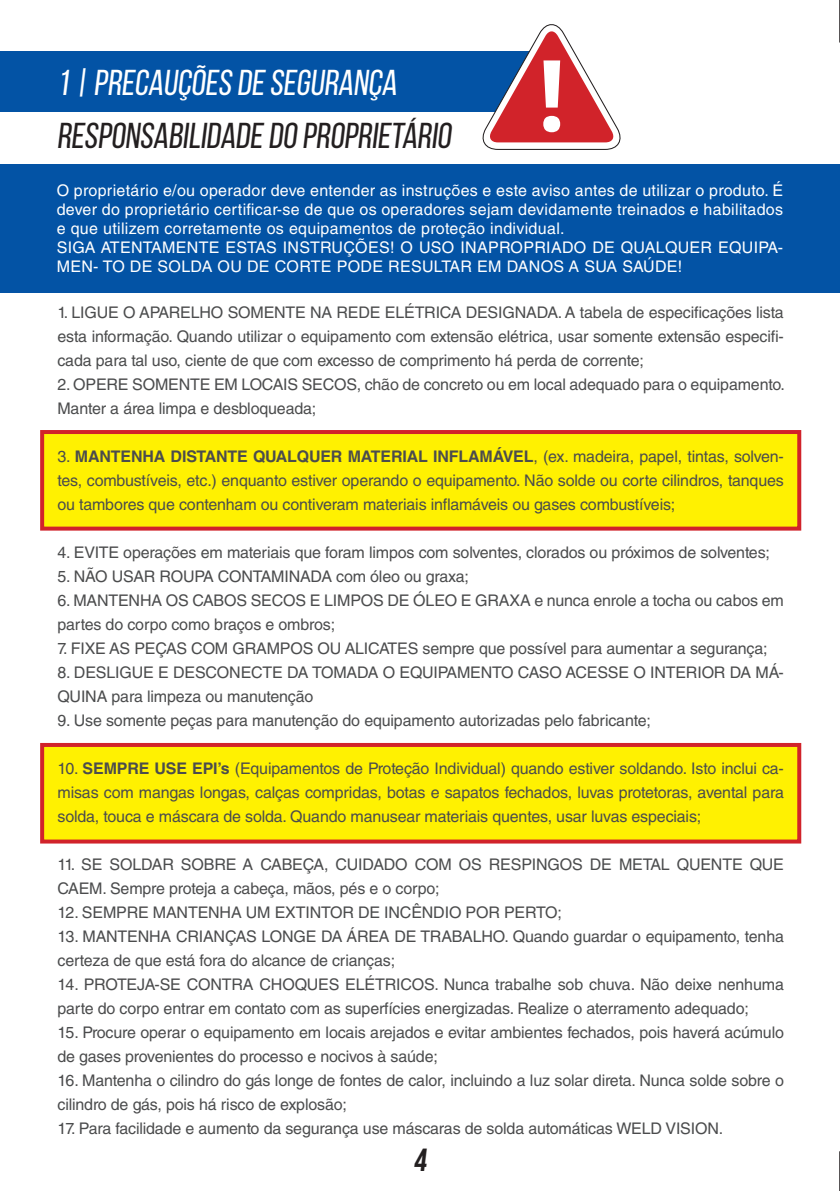
<style>
.page{position:relative;width:840px;height:1191px;background:#fff}
.page>*{position:absolute;margin:0;border:0;box-sizing:border-box;transform-origin:0 0}
.t1{font:36px "Bebas Neue";color:#231f20}
.t2{font:36px "Bebas Neue";color:#fff}
.t3{font:700 32px "Bebas Neue";color:#231f20}
.t4{font:16px/24px "Helvetica LT Std";letter-spacing:-.01em;color:#4b4c4d}
.t5{font:16px/19.2px "Helvetica LT Std";letter-spacing:.02em;color:#fff;text-align:justify}
.s1{font-weight:700}
</style>
<div class="page">
<hr style="left:838px;top:0;width:1px;height:43px;background:#231f20">
<hr style="left:838px;top:1151px;width:1px;height:40px;background:#231f20">
<div style="left:0;top:51px;width:561px;height:61px;background:#0353a5"></div>
<div style="left:0;top:164px;width:839px;height:129px;background:#0353a5"></div>
<div style="left:40px;top:430px;width:760px;height:100px;background:#fff101;border:4px solid #d1232a"></div>
<div style="left:40px;top:743px;width:760px;height:100px;background:#fff101;border:4px solid #d1232a"></div>
<svg style="left:482px;top:24px;width:139px;height:126px"></svg>
<p class="t2" style="left:57px;top:63px;width:346px">1 | PRECAUÇÕES DE SEGURANÇA</p>
<p class="t1" style="left:57px;top:116px;width:400px">RESPONSABILIDADE DO PROPRIETÁRIO</p>
<p class="t5" style="left:57px;top:180px;width:727px">O proprietário e/ou operador deve entender as instruções e este aviso antes de utilizar o produto. É dever do proprietário certificar-se de que os operadores sejam devidamente treinados e habilitados e que utilizem corretamente os equipamentos de proteção individual.</p>
<p class="t5" style="left:57px;top:238px;width:727px">SIGA ATENTAMENTE ESTAS INSTRUÇÕES! O USO INAPROPRIADO DE QUALQUER EQUIPA-<br>MEN- TO DE SOLDA OU DE CORTE PODE RESULTAR EM DANOS A SUA SAÚDE!</p>
<p class="t4" style="left:57px;top:300px;width:727px;text-align:justify">1. LIGUE O APARELHO SOMENTE NA REDE ELÉTRICA DESIGNADA. A tabela de especificações lista esta informação. Quando utilizar o equipamento com extensão elétrica, usar somente extensão especifi&shy;cada para tal uso, ciente de que com excesso de comprimento há perda de corrente;</p>
<p class="t4" style="left:57px;top:372px;width:728px">2. OPERE SOMENTE EM LOCAIS SECOS, chão de concreto ou em local adequado para o equipamento.<br>Manter a área limpa e desbloqueada;</p>
<p class="t4" style="left:57px;top:444px;width:727px;text-align:justify">3. <span class="s1">MANTENHA DISTANTE QUALQUER MATERIAL INFLAMÁVEL</span>, (ex. madeira, papel, tintas, solven&shy;tes, combustíveis, etc.) enquanto estiver operando o equipamento. Não solde ou corte cilindros, tanques ou tambores que contenham ou contiveram materiais inflamáveis ou gases combustíveis;</p>
<p class="t4" style="left:57px;top:540px;width:713px">4. EVITE operações em materiais que foram limpos com solventes, clorados ou próximos de solventes;</p>
<p class="t4" style="left:57px;top:564px;width:413px">5. NÃO USAR ROUPA CONTAMINADA com óleo ou graxa;</p>
<p class="t4" style="left:57px;top:588px;width:727px">6. MANTENHA OS CABOS SECOS E LIMPOS DE ÓLEO E GRAXA e nunca enrole a tocha ou cabos em partes do corpo como braços e ombros;</p>
<p class="t4" style="left:57px;top:636px;width:711px">7. FIXE AS PEÇAS COM GRAMPOS OU ALICATES sempre que possível para aumentar a segurança;</p>
<p class="t4" style="left:57px;top:660px;width:727px">8. DESLIGUE E DESCONECTE DA TOMADA O EQUIPAMENTO CASO ACESSE O INTERIOR DA MÁ-<br>QUINA para limpeza ou manutenção</p>
<p class="t4" style="left:57px;top:708px;width:594px">9. Use somente peças para manutenção do equipamento autorizadas pelo fabricante;</p>
<p class="t4" style="left:57px;top:756px;width:727px;text-align:justify">10. <span class="s1">SEMPRE USE EPI’s</span> (Equipamentos de Proteção Individual) quando estiver soldando. Isto inclui ca&shy;misas com mangas longas, calças compridas, botas e sapatos fechados, luvas protetoras, avental para solda, touca e máscara de solda. Quando manusear materiais quentes, usar luvas especiais;</p>
<p class="t4" style="left:57px;top:852px;width:727px">11. SE SOLDAR SOBRE A CABEÇA, CUIDADO COM OS RESPINGOS DE METAL QUENTE QUE<br>CAEM. Sempre proteja a cabeça, mãos, pés e o corpo;</p>
<p class="t4" style="left:57px;top:900px;width:505px">12. SEMPRE MANTENHA UM EXTINTOR DE INCÊNDIO POR PERTO;</p>
<p class="t4" style="left:57px;top:924px;width:727px">13. MANTENHA CRIANÇAS LONGE DA ÁREA DE TRABALHO. Quando guardar o equipamento, tenha certeza de que está fora do alcance de crianças;</p>
<p class="t4" style="left:57px;top:972px;width:727px">14. PROTEJA-SE CONTRA CHOQUES ELÉTRICOS. Nunca trabalhe sob chuva. Não deixe nenhuma parte do corpo entrar em contato com as superfícies energizadas. Realize o aterramento adequado;</p>
<p class="t4" style="left:57px;top:1020px;width:727px">15. Procure operar o equipamento em locais arejados e evitar ambientes fechados, pois haverá acúmulo de gases provenientes do processo e nocivos à saúde;</p>
<p class="t4" style="left:57px;top:1068px;width:727px">16. Mantenha o cilindro do gás longe de fontes de calor, incluindo a luz solar direta. Nunca solde sobre o cilindro de gás, pois há risco de explosão;</p>
<p class="t4" style="left:57px;top:1116px;width:667px">17. Para facilidade e aumento da segurança use máscaras de solda automáticas WELD VISION.</p>
<h2 class="t3" style="left:413px;top:1142px;width:18px">4</h2>
</div>
